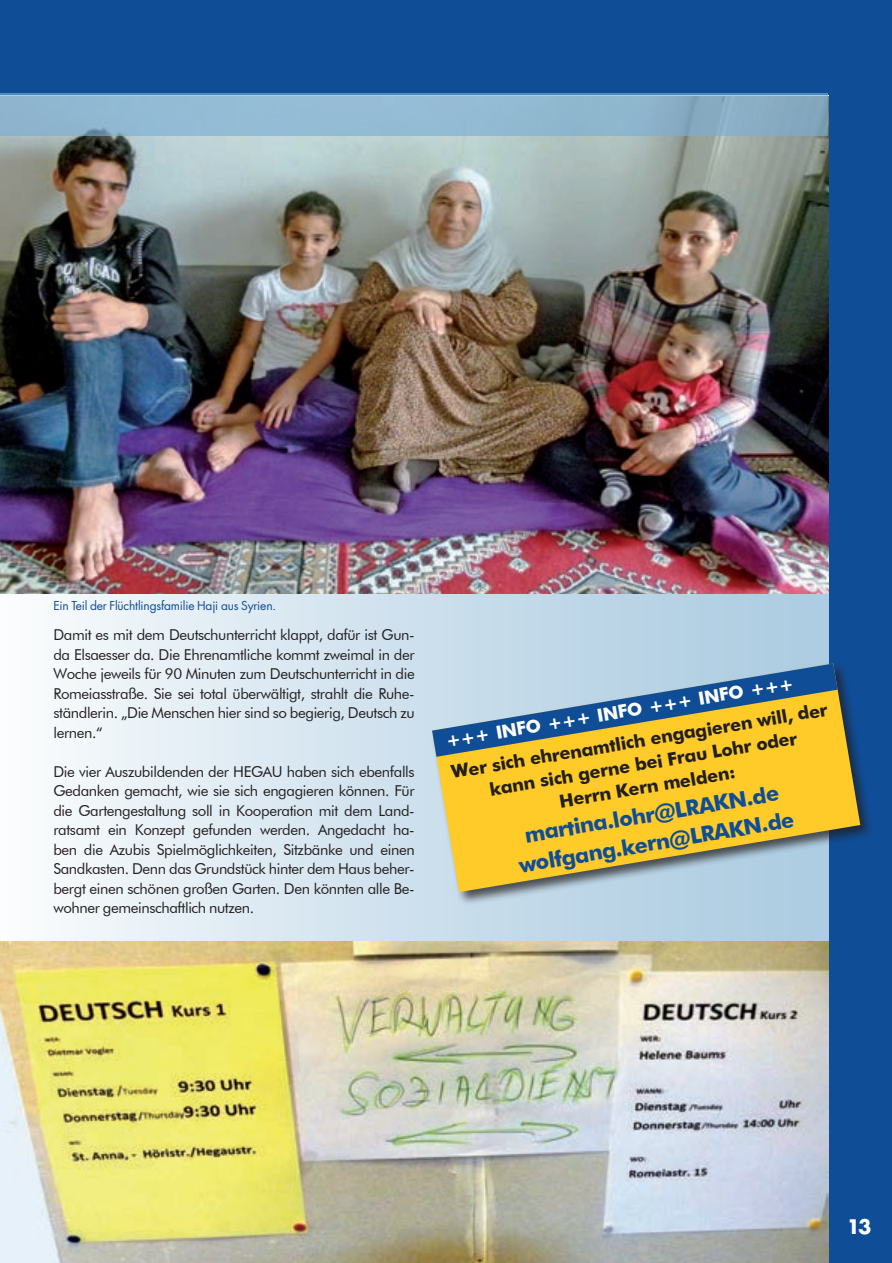
<style>
.page{position:relative;width:892px;height:1263px;background:#fff}
.page>*{position:absolute;margin:0;border:0;box-sizing:border-box;transform-origin:0 0}
.t1{font:700 21.6px/28.8px "Futura BT";color:#0f4d96;text-align:center}
.t2{font:700 19.5px "Futura";color:#fff}
.t3{font:700 18px/23.4px "Futura BT";color:#231f20;text-align:center}
.t4{font:700 18px "Futura BT";color:#fff}
.t5{font:15px/19.5px "Futura BT";letter-spacing:-.025em;color:#231f20;text-align:justify}
.t6{font:12px "Futura";letter-spacing:-.015em;color:#0f4d96}
</style>
<div class="page">
<div style="left:0;top:594px;width:838px;height:348px;background:linear-gradient(to right,#f8fafc,#a7c8df)"></div>
<img style="left:0;top:941px;width:829px;height:322px">
<img style="left:0;top:96px;width:829px;height:498px">
<div style="left:829px;top:0;width:63px;height:1263px;background:#0f4d96"></div>
<div style="left:0;top:0;width:892px;height:94px;background:#0f4d96"></div>
<svg style="left:0;top:93px;width:828px;height:43px;background:#8db4ce"></svg>
<div style="left:430px;top:662px;width:444px;height:244px;background:#231f20;opacity:.75"></div>
<svg style="left:432px;top:663px;width:428px;height:229px;background:#d9be53"></svg>
<svg style="left:432px;top:663px;width:405px;height:94px;background:#a3ac8e"></svg>
<p class="t6" style="left:53px;top:597px;width:224px">Ein Teil der Flüchtlingsfamilie Haji aus Syrien.</p>
<p class="t5" style="left:53px;top:625px;width:363px">Damit es mit dem Deutschunterricht klappt, dafür ist Gun&shy;da Elsaesser da. Die Ehrenamtliche kommt zweimal in der Woche jeweils für 90 Minuten zum Deutschunterricht in die Romeiasstraße. Sie sei total überwältigt, strahlt die Ruhe&shy;ständlerin. „Die Menschen hier sind so begierig, Deutsch zu lernen.“</p>
<p class="t5" style="left:53px;top:761px;width:363px">Die vier Auszubildenden der HEGAU haben sich ebenfalls Gedanken gemacht, wie sie sich engagieren können. Für die Gartengestaltung soll in Kooperation mit dem Land&shy;ratsamt ein Konzept gefunden werden. Angedacht ha&shy;ben die Azubis Spielmöglichkeiten, Sitzbänke und einen Sandkasten. Denn das Grundstück hinter dem Haus beher&shy;bergt einen schönen großen Garten. Den könnten alle Be&shy;wohner gemeinschaftlich nutzen.</p>
<p class="t4" style="left:444px;top:731px;width:354px;rotate:-10deg">+++ INFO +++ INFO +++ INFO +++</p>
<p class="t3" style="left:450px;top:762px;width:383px;rotate:-10deg">Wer sich ehrenamtlich engagieren will, der kann sich gerne bei Frau Lohr oder<br>Herrn Kern melden:</p>
<h1 class="t1" style="left:512px;top:824px;width:280px;rotate:-10deg">martina.lohr@LRAKN.de wolfgang.kern@LRAKN.de</h1>
<h2 class="t2" style="left:847px;top:1213px;width:26px">13</h2>
</div>
